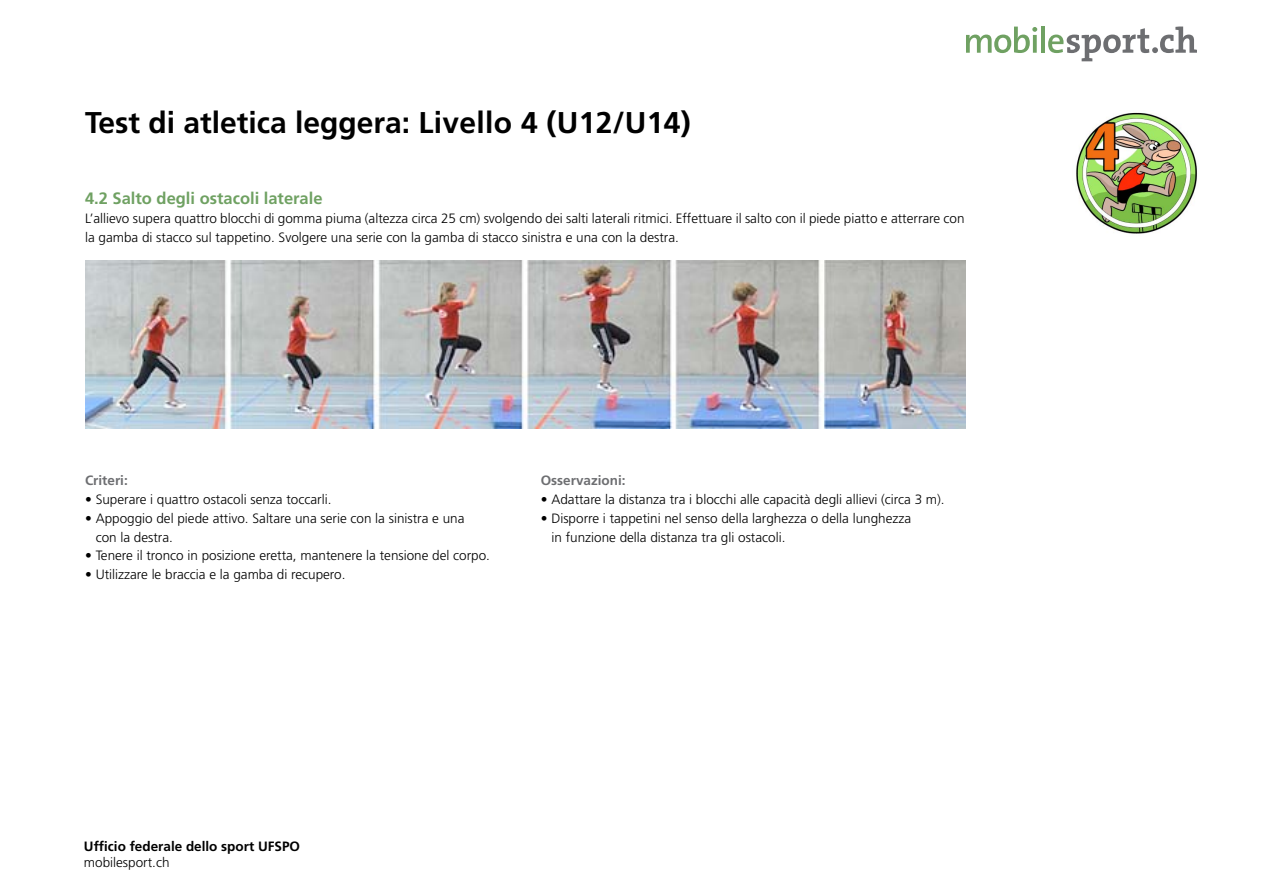
<style>
.page{position:relative;width:1263px;height:893px;background:#fff}
.page>*{position:absolute;margin:0;border:0;box-sizing:border-box;transform-origin:0 0}
.t1{font:700 30px "Frutiger LT";color:#000}
._3_Titel_gruen{font:700 16.5px "Frutiger LT";color:#6fa162}
.Grundtext_i_Aufzählu{font:300 13.5px/18.8px "Frutiger LT";color:#000}
.Gundtext_i{font:300 13.5px/18.8px "Frutiger LT";color:#000}
.t2{font:700 13.5px "Frutiger LT";color:#000}
.Grundtext_i_Aufzählu-2{font:700 13.5px "Frutiger LT";color:#6d6e71}
.Gundtext_i-2{font:700 13.5px "Frutiger LT";color:#6d6e71}
</style>
<div class="page">
<svg style="left:966px;top:27px;width:71px;height:26px"></svg>
<hr style="left:1041px;top:27px;width:4px;height:26px;background:#6fa162">
<svg style="left:1048px;top:27px;width:149px;height:34px"></svg>
<img style="left:1076px;top:112px;width:121px;height:122px">
<img style="left:85px;top:260px;width:880px;height:168px">
<p class="t1" style="left:85px;top:105px;width:607px">Test di atletica leggera: Livello 4 (U12/U14)</p>
<p class="_3_Titel_gruen" style="left:85px;top:189px;width:239px">4.2 Salto degli ostacoli laterale</p>
<p class="Gundtext_i" style="left:85px;top:209px;width:881px">L’allievo supera quattro blocchi di gomma piuma (altezza circa 25 cm) svolgendo dei salti laterali ritmici. Effettuare il salto con il piede piatto e atterrare con la gamba di stacco sul tappetino. Svolgere una serie con la gamba di stacco sinistra e una con la destra.</p>
<p class="Gundtext_i-2" style="left:85px;top:473px;width:44px">Criteri:</p>
<p class="Grundtext_i_Aufzählu" style="left:85px;top:490px;width:248px">• Superare i quattro ostacoli senza toccarli.</p>
<p class="Grundtext_i_Aufzählu" style="left:96px;top:509px;width:370px;text-indent:-11px">• Appoggio del piede attivo. Saltare una serie con la sinistra e una con la destra.</p>
<p class="Grundtext_i_Aufzählu" style="left:85px;top:546px;width:406px">• Tenere il tronco in posizione eretta, mantenere la tensione del corpo.</p>
<p class="Grundtext_i_Aufzählu" style="left:85px;top:565px;width:262px">• Utilizzare le braccia e la gamba di recupero.</p>
<p class="Grundtext_i_Aufzählu-2" style="left:541px;top:473px;width:86px">Osservazioni:</p>
<p class="Grundtext_i_Aufzählu" style="left:541px;top:490px;width:405px">• Adattare la distanza tra i blocchi alle capacità degli allievi (circa 3 m).</p>
<p class="Grundtext_i_Aufzählu" style="left:551px;top:509px;width:361px;text-indent:-11px">• Disporre i tappetini nel senso della larghezza o della lunghezza in funzione della distanza tra gli ostacoli.</p>
<p class="t2" style="left:84px;top:839px;width:218px">Ufficio federale dello sport UFSPO</p>
<p class="Gundtext_i" style="left:84px;top:854px;width:87px">mobilesport.ch</p>
</div>
